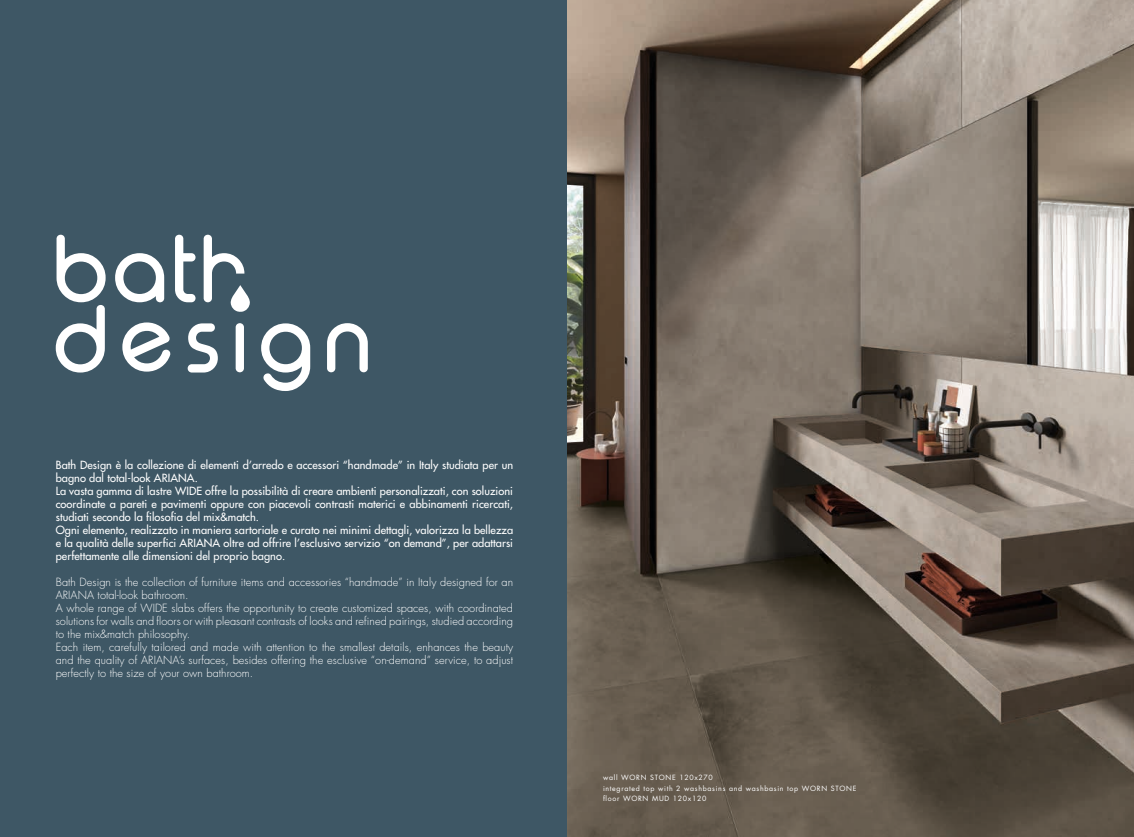
<style>
.page{position:relative;width:1134px;height:837px;background:#fff}
.page>*{position:absolute;margin:0;border:0;box-sizing:border-box;transform-origin:0 0}
.t1{font:11px/13px "Futura LT";letter-spacing:.005em;color:#fff}
.t2{font:300 11px/13px "Futura LT";letter-spacing:.005em;color:#fff}
.t3{font:7px/10.3px "Futura";letter-spacing:.1em;color:#fff}
</style>
<div class="page">
<img style="left:567px;top:0;width:567px;height:836px">
<div style="left:0;top:0;width:567px;height:836px;background:#3e5765"></div>
<svg style="left:115px;top:253px;width:49px;height:49px"></svg>
<svg style="left:175px;top:235px;width:21px;height:67px"></svg>
<svg style="left:204px;top:235px;width:46px;height:77px"></svg>
<svg style="left:56px;top:235px;width:50px;height:137px"></svg>
<svg style="left:122px;top:322px;width:49px;height:49px"></svg>
<svg style="left:188px;top:323px;width:30px;height:49px"></svg>
<svg style="left:236px;top:323px;width:8px;height:49px"></svg>
<svg style="left:261px;top:323px;width:49px;height:68px"></svg>
<svg style="left:327px;top:323px;width:41px;height:49px"></svg>
<p class="t1" style="left:56px;top:458px;width:459px">Bath Design è la collezione di elementi d’arredo e accessori “handmade” in Italy studiata per un bagno dal total-look ARIANA.<br>La vasta gamma di lastre WIDE offre la possibilità di creare ambienti personalizzati, con soluzioni coordinate a pareti e pavimenti oppure con piacevoli contrasti materici e abbinamenti ricercati, studiati secondo la filosofia del mix&amp;match.<br>Ogni elemento, realizzato in maniera sartoriale e curato nei minimi dettagli, valorizza la bellezza e la qualità delle superfici ARIANA oltre ad offrire l’esclusivo servizio “on demand”, per adattarsi perfettamente alle dimensioni del proprio bagno.</p>
<p class="t2" style="left:56px;top:575px;width:459px">Bath Design is the collection of furniture items and accessories “handmade” in Italy designed for an ARIANA total-look bathroom.<br>A whole range of WIDE slabs offers the opportunity to create customized spaces, with coordinated solutions for walls and floors or with pleasant contrasts of looks and refined pairings, studied according to the mix&amp;match philosophy.<br>Each item, carefully tailored and made with attention to the smallest details, enhances the beauty and the quality of ARIANA’s surfaces, besides offering the esclusive “on-demand” service, to adjust perfectly to the size of your own bathroom.</p>
<p class="t3" style="left:603px;top:772px;width:255px">wall WORN STONE 120x270<br>integrated top with 2 washbasins and washbasin top WORN STONE floor WORN MUD 120x120</p>
</div>
